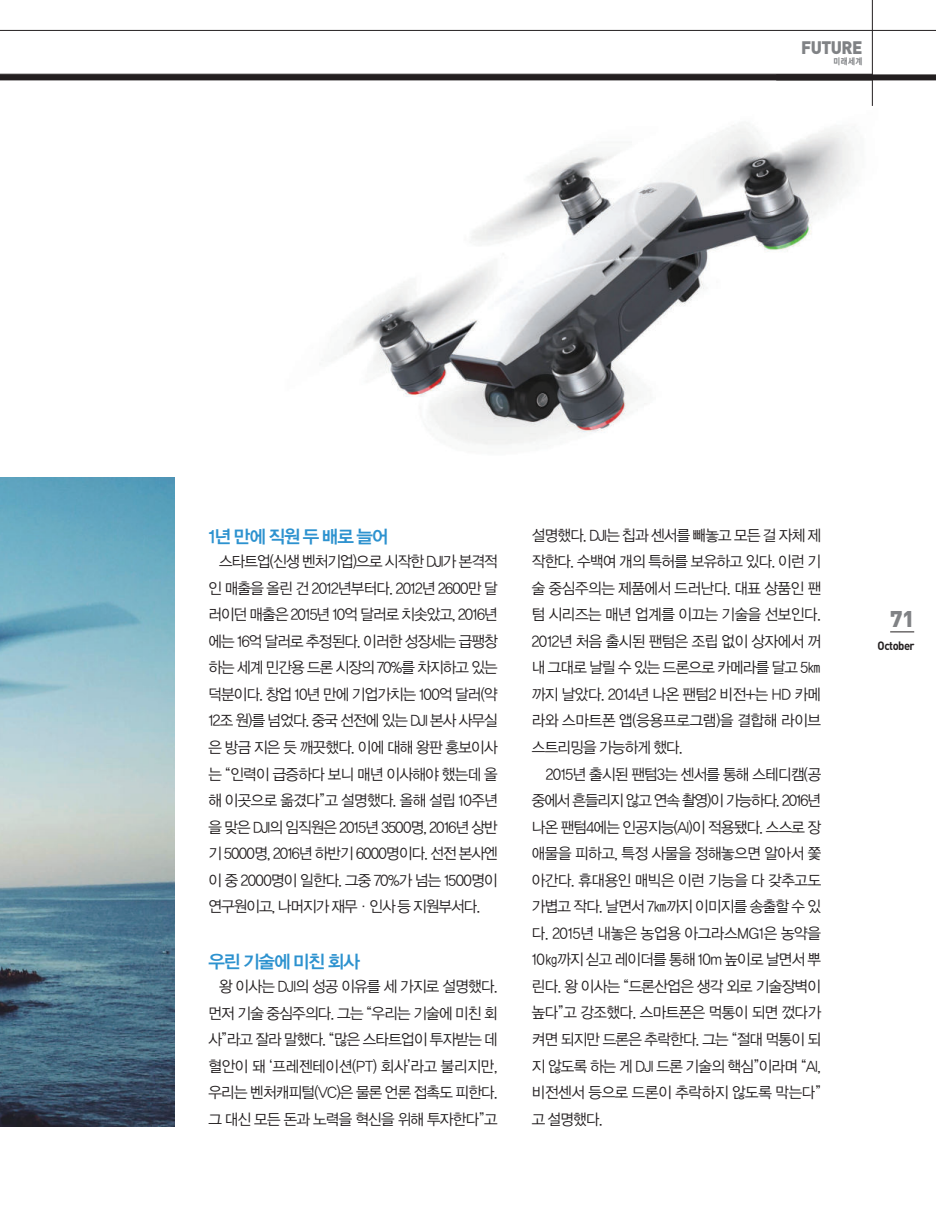
<style>
.page{position:relative;width:936px;height:1212px;background:#fff}
.page>*{position:absolute;margin:0;border:0;box-sizing:border-box;transform-origin:0 0}
.t1{font:900 22.5px "DIN";color:#808285}
.t2{font:18px "YDVYGO Std 14";letter-spacing:-.055em;color:#2d92cf}
.t3{font:900 17.85px "DIN";letter-spacing:-.03em;color:#808285;scale:.95 1}
.t4{font:15.45px/26.5px "YDVYGO Std 12";letter-spacing:-.045em;color:#231f20;text-align:justify;scale:.95 1}
.t5{font:700 12px "DIN";letter-spacing:-.045em;color:#231f20;scale:.93 1}
.t6{font:9px "YDVYGO Std 15";color:#808285;scale:.82 1}
</style>
<div class="page">
<img style="left:0;top:478px;width:174px;height:649px">
<svg style="left:890px;top:632px;width:24px;height:1px"></svg>
<div style="left:0;top:74px;width:935px;height:6px;background:#231f20"></div>
<hr style="left:0;top:30px;width:935px;height:1px;background:#231f20">
<hr style="left:872px;top:0;width:1px;height:106px;background:#231f20">
<img style="left:241px;top:80px;width:694px;height:365px">
<p class="t3" style="left:801px;top:37px;width:66px">FUTURE</p>
<p class="t6" style="left:833px;top:56px;width:36px">미래세계</p>
<p class="t2" style="left:208px;top:527px;width:182px">1년 만에 직원 두 배로 늘어</p>
<p class="t4" style="left:208px;top:548px;width:306px;text-indent:11px">스타트업(신생 벤처기업)으로 시작한 DJI가 본격적 인 매출을 올린 건 2012년부터다. 2012년 2600만 달 러이던 매출은 2015년 10억 달러로 치솟았고, 2016년 에는 16억 달러로 추정된다. 이러한 성장세는 급팽창 하는 세계 민간용 드론 시장의 70%를 차지하고 있는 덕분이다. 창업 10년 만에 기업가치는 100억 달러(약 12조 원)를 넘었다. 중국 선전에 있는 DJI 본사 사무실 은 방금 지은 듯 깨끗했다. 이에 대해 왕판 홍보이사 는 “인력이 급증하다 보니 매년 이사해야 했는데 올 해 이곳으로 옮겼다”고 설명했다. 올해 설립 10주년 을 맞은 DJI의 임직원은 2015년 3500명, 2016년 상반 기 5000명, 2016년 하반기 6000명이다. 선전 본사엔 이 중 2000명이 일한다. 그중 70%가 넘는 1500명이 연구원이고, 나머지가 재무·인사 등 지원부서다.</p>
<p class="t2" style="left:208px;top:952px;width:153px">우린 기술에 미친 회사</p>
<p class="t4" style="left:208px;top:973px;width:306px;text-indent:11px">왕 이사는 DJI의 성공 이유를 세 가지로 설명했다. 먼저 기술 중심주의다. 그는 “우리는 기술에 미친 회 사”라고 잘라 말했다. “많은 스타트업이 투자받는 데 혈안이 돼 ‘프레젠테이션(PT) 회사’라고 불리지만, 우리는 벤처캐피털(VC)은 물론 언론 접촉도 피한다. 그 대신 모든 돈과 노력을 혁신을 위해 투자한다”고</p>
<p class="t4" style="left:532px;top:522px;width:306px">설명했다. DJI는 칩과 센서를 빼놓고 모든 걸 자체 제 작한다. 수백여 개의 특허를 보유하고 있다. 이런 기 술 중심주의는 제품에서 드러난다. 대표 상품인 팬 텀 시리즈는 매년 업계를 이끄는 기술을 선보인다.<br>2012년 처음 출시된 팬텀은 조립 없이 상자에서 꺼 내 그대로 날릴 수 있는 드론으로 카메라를 달고 5㎞까지 날았다. 2014년 나온 팬텀2 비전+는 HD 카메 라와 스마트폰 앱(응용프로그램)을 결합해 라이브 스트리밍을 가능하게 했다.</p>
<p class="t4" style="left:532px;top:761px;width:306px;text-indent:14px">2015년 출시된 팬텀3는 센서를 통해 스테디캠(공 중에서 흔들리지 않고 연속 촬영)이 가능하다. 2016년 나온 팬텀4에는 인공지능(AI)이 적용됐다. 스스로 장 애물을 피하고, 특정 사물을 정해놓으면 알아서 쫓 아간다. 휴대용인 매빅은 이런 기능을 다 갖추고도 가볍고 작다. 날면서 7㎞까지 이미지를 송출할 수 있 다. 2015년 내놓은 농업용 아그라스MG1은 농약을 10㎏까지 싣고 레이더를 통해 10m 높이로 날면서 뿌 린다. 왕 이사는 “드론산업은 생각 외로 기술장벽이 높다”고 강조했다. 스마트폰은 먹통이 되면 껐다가 켜면 되지만 드론은 추락한다. 그는 “절대 먹통이 되 지 않도록 하는 게 DJI 드론 기술의 핵심”이라며 “AI, 비전센서 등으로 드론이 추락하지 않도록 막는다” 고 설명했다.</p>
<h1 class="t1" style="left:890px;top:606px;width:26px">71</h1>
<p class="t5" style="left:877px;top:638px;width:41px">October</p>
</div>
